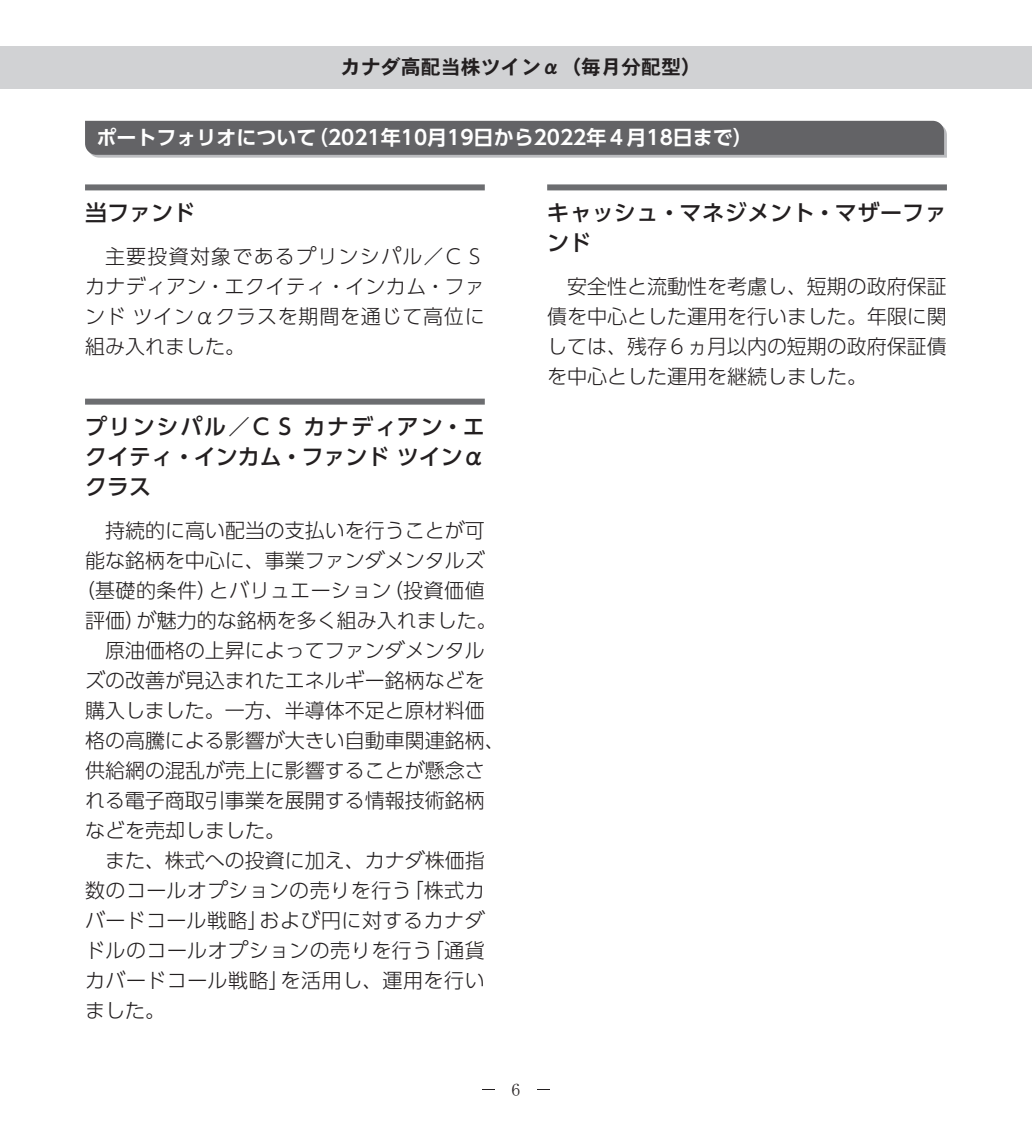
<style>
.page{position:relative;width:1032px;height:1134px;background:#fff}
.page>*{position:absolute;margin:0;border:0;box-sizing:border-box;transform-origin:0 0}
.t1{font:500 26px "UD Shin Go Pro";color:#231f20}
.t2{font:500 22px/30px "UD Shin Go Pro";color:#231f20;text-align:justify}
.t3{font:500 22px/30px "UD Shin Go Pro";letter-spacing:.03em;color:#231f20}
.t4{font:300 20px/30px "UD Shin Go Pro";color:#231f20;text-align:justify}
.t5{font:300 20px "UD Shin Go Pro";letter-spacing:.025em;color:#231f20}
.t6{font:700 20px "UD Shin Go Pro De";color:#fff}
.t7{font:300 20px "UD Shin Go Pro";letter-spacing:.03em;color:#231f20}
.t8{font:20px "DFHS Gothic W7 WIN RKSJ H";color:#231f20}
</style>
<div class="page">
<div style="left:0;top:46px;width:1032px;height:43px;background:#d1d2d4"></div>
<svg style="left:482px;top:1089px;width:13px;height:1px"></svg>
<svg style="left:537px;top:1089px;width:12px;height:1px"></svg>
<svg style="left:85px;top:121px;width:862px;height:37px;background:#6b6b6e"></svg>
<div style="left:85px;top:184px;width:400px;height:6px;background:#6c6d70"></div>
<div style="left:547px;top:184px;width:400px;height:6px;background:#6c6d70"></div>
<div style="left:85px;top:399px;width:400px;height:6px;background:#6c6d70"></div>
<p class="t8" style="left:341px;top:57px;width:362px">カナダ高配当株ツインα（毎月分配型）</p>
<p class="t6" style="left:96px;top:122px;width:658px">ポートフォリオについて（2021年10月19日から2022年４月18日まで）</p>
<p class="t2" style="left:85px;top:197px;width:111px">当ファンド</p>
<p class="t4" style="left:85px;top:241px;width:401px;text-indent:20px">主要投資対象であるプリンシパル／ＣＳカナディアン・エクイティ・インカム・ファンドツインαクラスを期間を通じて高位に組み入れました。</p>
<p class="t2" style="left:85px;top:411px;width:401px">プリンシパル／ＣＳ カナディアン・エクイティ・インカム・ファンド ツインαクラス</p>
<p class="t4" style="left:105px;top:515px;width:381px">持続的に高い配当の支払いを行うことが可</p>
<p class="t4" style="left:85px;top:545px;width:401px">能な銘柄を中心に、事業ファンダメンタルズ</p>
<p class="t5" style="left:75px;top:574px;width:411px">（基礎的条件）とバリュエーション（投資価値</p>
<p class="t4" style="left:85px;top:605px;width:413px">評価）が魅力的な銘柄を多く組み入れました。</p>
<p class="t4" style="left:105px;top:635px;width:381px">原油価格の上昇によってファンダメンタル</p>
<p class="t4" style="left:85px;top:665px;width:401px">ズの改善が見込まれたエネルギー銘柄などを</p>
<p class="t4" style="left:85px;top:695px;width:401px">購入しました。一方、半導体不足と原材料価</p>
<p class="t4" style="left:85px;top:725px;width:421px">格の高騰による影響が大きい自動車関連銘柄、</p>
<p class="t4" style="left:85px;top:755px;width:401px">供給網の混乱が売上に影響することが懸念さ</p>
<p class="t4" style="left:85px;top:785px;width:401px">れる電子商取引事業を展開する情報技術銘柄</p>
<p class="t4" style="left:85px;top:815px;width:201px">などを売却しました。</p>
<p class="t4" style="left:105px;top:845px;width:381px">また、株式への投資に加え、カナダ株価指</p>
<p class="t5" style="left:85px;top:874px;width:401px">数のコールオプションの売りを行う「株式カ</p>
<p class="t5" style="left:85px;top:904px;width:401px">バードコール戦略」および円に対するカナダ</p>
<p class="t5" style="left:85px;top:934px;width:401px">ドルのコールオプションの売りを行う「通貨</p>
<p class="t7" style="left:85px;top:964px;width:401px">カバードコール戦略」を活用し、運用を行い</p>
<p class="t4" style="left:85px;top:995px;width:81px">ました。</p>
<p class="t3" style="left:547px;top:197px;width:401px">キャッシュ・マネジメント・マザーファンド</p>
<p class="t4" style="left:547px;top:271px;width:401px;text-indent:20px">安全性と流動性を考慮し、短期の政府保証債を中心とした運用を行いました。年限に関しては、残存６ヵ月以内の短期の政府保証債を中心とした運用を継続しました。</p>
<h1 class="t1" style="left:507px;top:1070px;width:19px">7<sup>6</sup></h1>
</div>
